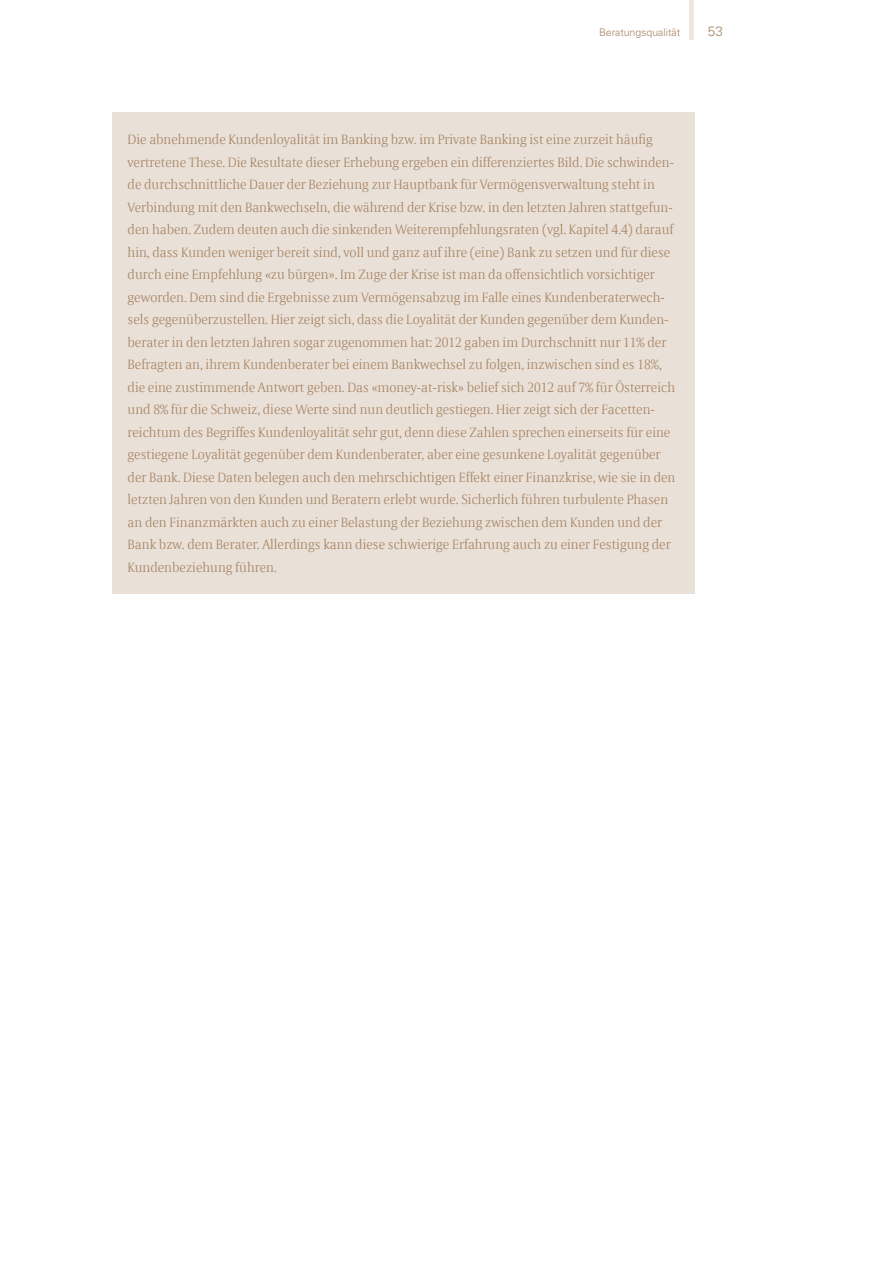
<style>
.page{position:relative;width:893px;height:1263px;background:#fff}
.page>*{position:absolute;margin:0;border:0;box-sizing:border-box;transform-origin:0 0}
.t1{font:300 13.5px/22.5px "Allianz Serif";color:#a68462}
.t2{font:300 13.5px "Univers";color:#a68462}
.t3{font:300 10.5px "Univers";color:#a68462}
</style>
<div class="page">
<hr style="left:689px;top:0;width:4px;height:40px;background:#ede6e0">
<div style="left:113px;top:113px;width:582px;height:481px;background:#e9e0d8"></div>
<p class="t3" style="left:599px;top:26px;width:83px">Beratungsqualität</p>
<p class="t2" style="left:708px;top:23px;width:17px">53</p>
<p class="t1" style="left:128px;top:129px;width:549px">Die abnehmende Kundenloyalität im Banking bzw. im Private Banking ist eine zurzeit häufig vertretene These. Die Resultate dieser Erhebung ergeben ein differenziertes Bild. Die schwinden&shy;de durchschnittliche Dauer der Beziehung zur Hauptbank für Vermögensverwaltung steht in Verbindung mit den Bankwechseln, die während der Krise bzw. in den letzten Jahren stattgefun&shy;den haben. Zudem deuten auch die sinkenden Weiterempfehlungsraten (vgl. Kapitel 4.4) darauf hin, dass Kunden weniger bereit sind, voll und ganz auf ihre (eine) Bank zu setzen und für diese durch eine Empfehlung «zu bürgen». Im Zuge der Krise ist man da offensichtlich vorsichtiger geworden. Dem sind die Ergebnisse zum Vermögensabzug im Falle eines Kundenberaterwech&shy;sels gegenüberzustellen. Hier zeigt sich, dass die Loyalität der Kunden gegenüber dem Kunden&shy;berater in den letzten Jahren sogar zugenommen hat: 2012 gaben im Durchschnitt nur 11% der Befragten an, ihrem Kundenberater bei einem Bankwechsel zu folgen, inzwischen sind es 18%, die eine zustimmende Antwort geben. Das «money-at-risk» belief sich 2012 auf 7% für Österreich und 8% für die Schweiz, diese Werte sind nun deutlich gestiegen. Hier zeigt sich der Facetten&shy;reichtum des Begriffes Kundenloyalität sehr gut, denn diese Zahlen sprechen einerseits für eine gestiegene Loyalität gegenüber dem Kundenberater, aber eine gesunkene Loyalität gegenüber der Bank. Diese Daten belegen auch den mehrschichtigen Effekt einer Finanzkrise, wie sie in den letzten Jahren von den Kunden und Beratern erlebt wurde. Sicherlich führen turbulente Phasen an den Finanzmärkten auch zu einer Belastung der Beziehung zwischen dem Kunden und der Bank bzw. dem Berater. Allerdings kann diese schwierige Erfahrung auch zu einer Festigung der Kundenbeziehung führen.</p>
</div>
